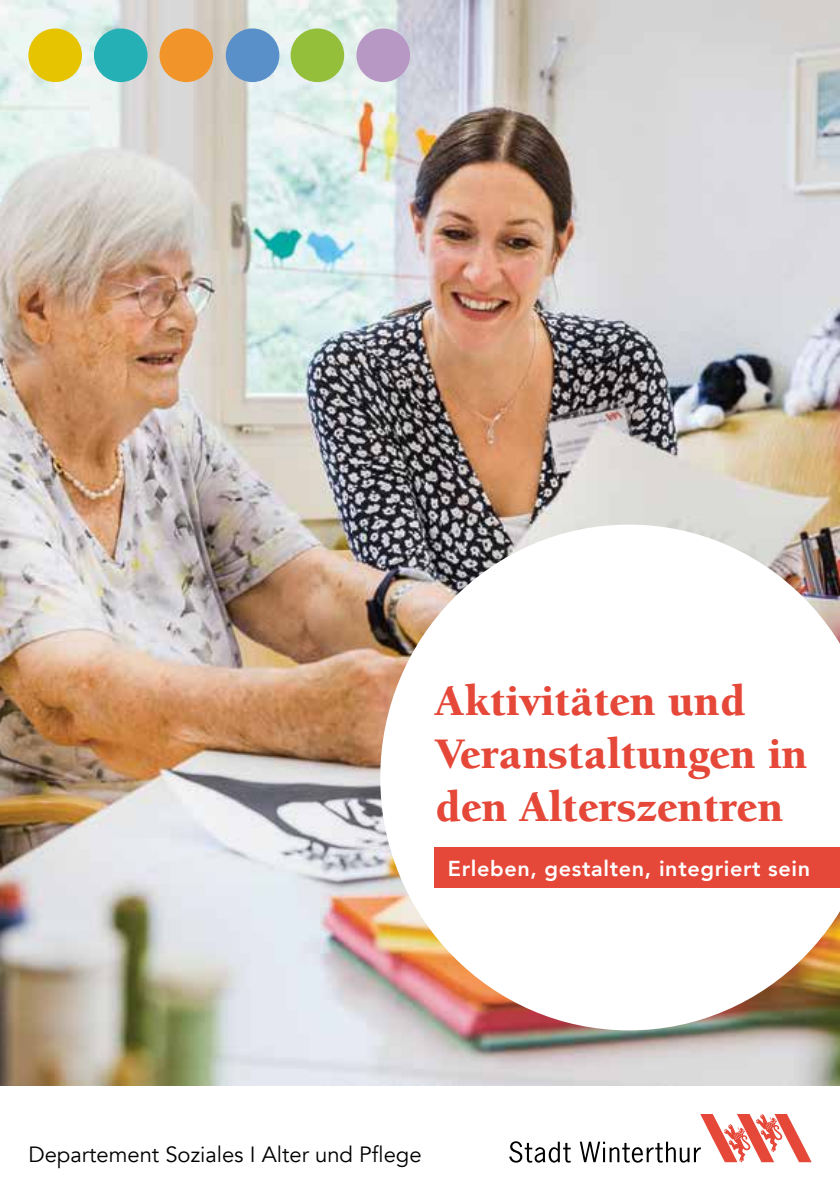
<style>
.page{position:relative;width:840px;height:1191px;background:#fff}
.page>*{position:absolute;margin:0;border:0;box-sizing:border-box;transform-origin:0 0}
.t1{font:900 44.8px/52.8px "Berkeley";color:#e54738}
.t2{font:22px "Avenir";color:#000}
.t3{font:800 21.6px "Avenir";letter-spacing:.03em;color:#fff}
</style>
<div class="page">
<img style="left:0;top:0;width:839px;height:1086px">
<svg style="left:509px;top:1114px;width:302px;height:48px"></svg>
<div style="left:28px;top:28px;width:54px;height:54px;background:#e7c401;border-radius:50%"></div>
<div style="left:94px;top:28px;width:53px;height:54px;background:#24b0b5;border-radius:50%"></div>
<div style="left:159px;top:28px;width:54px;height:54px;background:#f1952a;border-radius:50%"></div>
<div style="left:225px;top:28px;width:54px;height:54px;background:#5a90c9;border-radius:50%"></div>
<div style="left:290px;top:28px;width:54px;height:54px;background:#94bf3b;border-radius:50%"></div>
<div style="left:356px;top:28px;width:54px;height:54px;background:#b798c4;border-radius:50%"></div>
<img style="left:380px;top:524px;width:459px;height:506px">
<div style="left:434px;top:847px;width:405px;height:41px;background:#e54738"></div>
<p class="t1" style="left:435px;top:675px;width:373px">Aktivitäten und<br>Veranstaltungen in den Alterszentren</p>
<p class="t3" style="left:447px;top:851px;width:364px">Erleben, gestalten, integriert sein</p>
<p class="t2" style="left:28px;top:1141px;width:394px">Departement Soziales I Alter und Pflege</p>
</div>
